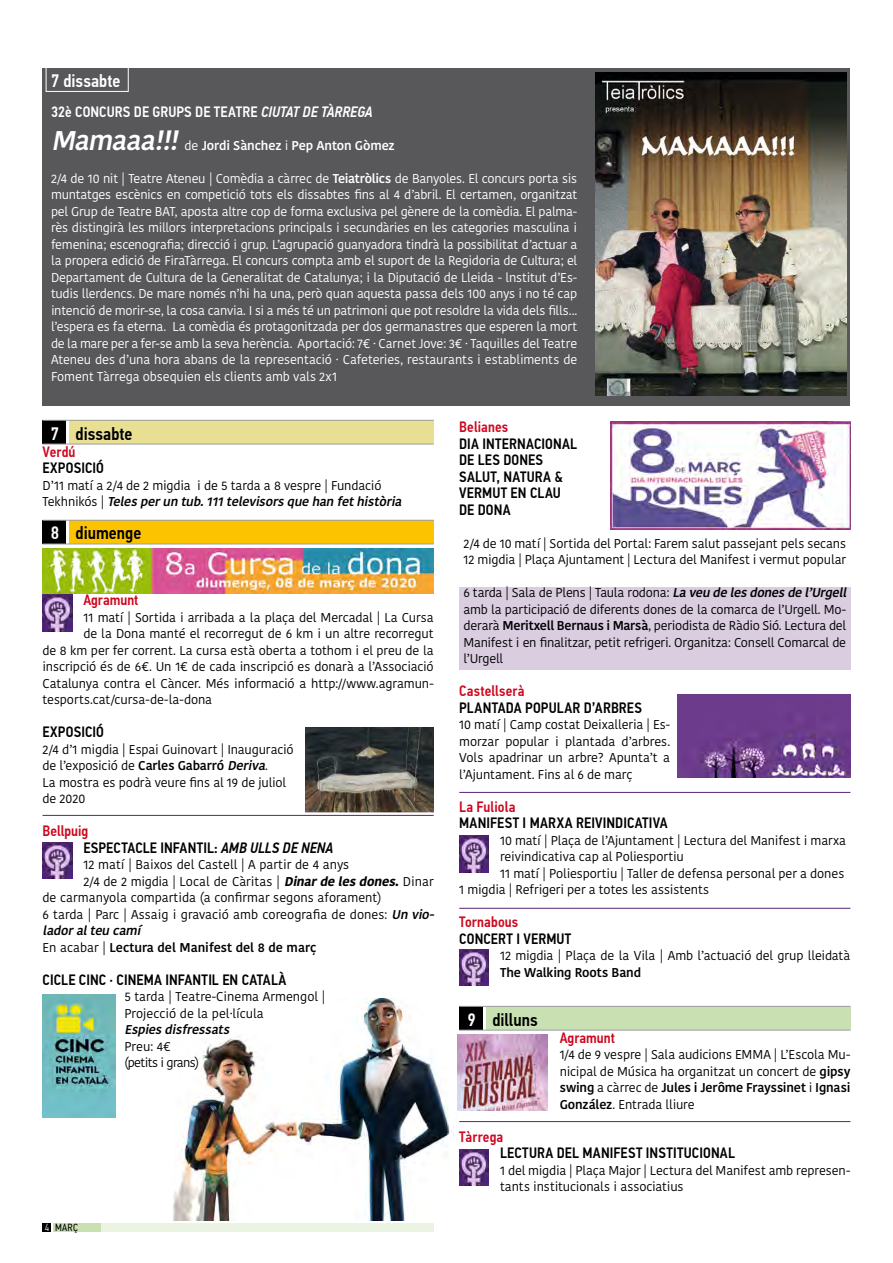
<style>
.page{position:relative;width:893px;height:1263px;background:#fff}
.page>*{position:absolute;margin:0;border:0;box-sizing:border-box;transform-origin:0 0}
.t1{font:500 18px "PF Din Text Cond Pro";color:#000}
.t2{font:500 18px "PF Din Text Cond Pro";letter-spacing:.005em;color:#fff}
.t3{font:500 15px/16.5px "PF Din Text Cond Pro";letter-spacing:.01em;color:#000}
.t4{font:500 15px "PF Din Text Cond Pro";letter-spacing:.005em;color:#cd071e}
.t5{font:500 15px "PF Din Text Cond Pro";letter-spacing:.005em;color:#fff}
.t6{font:12.75px/16.5px "Kohinoor Devanagari";letter-spacing:-.01em;color:#000}
.t7{font:12.75px/16.5px "Kohinoor Devanagari";letter-spacing:-.01em;color:#fff;text-align:justify}
.t8{font:500 12.75px "Kohinoor Devanagari";color:#000}
.t9{font:500 12.75px "Kohinoor Devanagari";letter-spacing:-.01em;color:#fff}
.t10{font:italic 500 12.75px "Kohinoor Devanagari";color:#000}
.t11{font:12.75px/16.5px "Kohinoor Devanagari";letter-spacing:-.05em;color:#000}
.t12{font:10.35px "PF Din Text Cond Pro";color:#000}
.s1{font-style:italic}
.s2{font-style:italic;font-size:27px}
.s3{font-weight:400}
.s4{font-weight:500}
.s5{color:#fff}
.s6{font-weight:500;font-style:italic}
.s7{color:#cd071e}
.s8{font-weight:700;font-style:italic}
.s9{font-weight:700}
.s10{font-weight:300;color:#fff}
</style>
<div class="page">
<div style="left:43px;top:1223px;width:8px;height:9px;background:#000"></div>
<div style="left:84px;top:1223px;width:350px;height:8px;background:#ebf3e2"></div>
<div style="left:53px;top:1223px;width:48px;height:8px;background:#c9e0b3"></div>
<div style="left:459px;top:587px;width:391px;height:82px;background:#d9cddf"></div>
<div style="left:486px;top:1007px;width:364px;height:23px;background:#c9e0b3"></div>
<div style="left:459px;top:1007px;width:23px;height:23px;background:#000"></div>
<hr style="left:459px;top:1006px;width:391px;height:1px;background:#9c9e9f">
<hr style="left:459px;top:1030px;width:391px;height:1px;background:#9c9e9f">
<img style="left:173px;top:998px;width:285px;height:223px">
<div style="left:69px;top:520px;width:365px;height:24px;background:#fcc400"></div>
<div style="left:43px;top:520px;width:23px;height:24px;background:#000"></div>
<hr style="left:43px;top:520px;width:391px;height:1px;background:#9c9e9f">
<hr style="left:43px;top:544px;width:391px;height:1px;background:#9c9e9f">
<div style="left:69px;top:421px;width:365px;height:23px;background:#e8df93"></div>
<div style="left:43px;top:421px;width:23px;height:23px;background:#000"></div>
<hr style="left:43px;top:420px;width:391px;height:1px;background:#9c9e9f">
<hr style="left:43px;top:444px;width:391px;height:1px;background:#9c9e9f">
<div style="left:43px;top:68px;width:807px;height:337px;background:#58585a"></div>
<img style="left:610px;top:422px;width:240px;height:107px">
<img style="left:595px;top:73px;width:251px;height:322px">
<img style="left:43px;top:549px;width:391px;height:44px">
<img style="left:305px;top:727px;width:129px;height:86px">
<img style="left:43px;top:595px;width:29px;height:36px">
<img style="left:43px;top:842px;width:29px;height:37px">
<img style="left:43px;top:994px;width:73px;height:123px">
<img style="left:459px;top:836px;width:30px;height:36px">
<img style="left:459px;top:949px;width:30px;height:37px">
<img style="left:458px;top:1035px;width:89px;height:75px">
<img style="left:459px;top:1149px;width:30px;height:37px">
<img style="left:677px;top:694px;width:173px;height:84px">
<div style="left:46px;top:63px;width:83px;height:29px;border:1px solid #fff"></div>
<hr style="left:43px;top:815px;width:391px;height:1px;background:#592476">
<hr style="left:459px;top:1121px;width:391px;height:1px;background:#592476">
<hr style="left:459px;top:908px;width:391px;height:1px;background:#592476">
<hr style="left:459px;top:792px;width:391px;height:1px;background:#592476">
<h1 class="t2" style="left:51px;top:70px;width:71px">7 dissabte</h1>
<p class="t5" style="left:51px;top:103px;width:323px">32è CONCURS DE GRUPS DE TEATRE <span class="s1">CIUTAT DE TÀRREGA</span></p>
<p class="t9" style="left:51px;top:138px;width:345px"><span class="s2">Mamaaa!!!</span><span class="s3">de</span> Jordi Sànchez <span class="s3">i</span> Pep Anton Gòmez</p>
<p class="t7" style="left:51px;top:170px;width:528px">2/4 de 10 nit | Teatre Ateneu | Comèdia a càrrec de <span class="s4">Teiatròlics</span> de Banyoles. El concurs porta sis muntatges escènics en competició tots els dissabtes fins al 4 d’abril. El certamen, organitzat pel Grup de Teatre BAT, aposta altre cop de forma exclusiva pel gènere de la comèdia. El palma&shy;rès distingirà les millors interpretacions principals i secundàries en les categories masculina i femenina; escenografia; direcció i grup. L’agrupació guanyadora tindrà la possibilitat d’actuar a la propera edició de FiraTàrrega. El concurs compta amb el suport de la Regidoria de Cultura; el Departament de Cultura de la Generalitat de Catalunya; i la Diputació de Lleida - lnstitut d’Es&shy;tudis llerdencs. De mare només n’hi ha una, però quan aquesta passa dels 100 anys i no té cap intenció de morir-se, la cosa canvia. I si a més té un patrimoni que pot resoldre la vida dels fills... l’espera es fa eterna. La comèdia és protagonitzada per dos germanastres que esperen la mort de la mare per a fer-se amb la seva herència. Aportació: 7€ · Carnet Jove: 3€ · Taquilles del Teatre Ateneu des d’una hora abans de la representació · Cafeteries, restaurants i establiments de Foment Tàrrega obsequien els clients amb vals 2x1</p>
<h1 class="t1" style="left:51px;top:423px;width:83px"><span class="s5">7</span> dissabte</h1>
<p class="t4" style="left:43px;top:442px;width:35px">Verdú</p>
<p class="t3" style="left:43px;top:460px;width:63px">EXPOSICIÓ</p>
<p class="t6" style="left:43px;top:477px;width:364px">D’11 matí a 2/4 de 2 migdia i de 5 tarda a 8 vespre | Fundació<br>Te k h n i k ó s | <span class="s6">Telesperun tub.111televisorsquehan fethistòria</span></p>
<h1 class="t1" style="left:51px;top:522px;width:92px"><span class="s5">8</span> diumenge</h1>
<p class="t4" style="left:83px;top:591px;width:57px">Agramunt</p>
<p class="t6" style="left:83px;top:609px;width:352px">11 matí | Sortida i arribada a la plaça del Mercadal | La Cursa</p>
<p class="t6" style="left:83px;top:625px;width:352px">de la Dona manté el recorregut de 6 km i un altre recorregut</p>
<p class="t6" style="left:43px;top:642px;width:393px">de 8 km per fer corrent. La cursa està oberta a tothom i el preu de la</p>
<p class="t6" style="left:43px;top:658px;width:393px">inscripció és de 6€. Un 1€ de cada inscripció es donarà a l’Associació</p>
<p class="t6" style="left:43px;top:675px;width:393px">Catalunya contra el Càncer. Més informació a http://www.agramun-</p>
<p class="t6" style="left:43px;top:691px;width:171px">tesports.cat/cursa-de-la-dona</p>
<p class="t3" style="left:43px;top:724px;width:63px">EXPOSICIÓ</p>
<p class="t6" style="left:43px;top:741px;width:253px">2/4 d’1 migdia | Espai Guinovart | Inauguració de l’exposició de <span class="s4">Carles Gabarró</span> <span class="s6">Deriva</span>.<br>La mostra es podrà veure fins al 19 de juliol de 2020</p>
<p class="t3" style="left:83px;top:823px;width:251px;text-indent:-41px"><span class="s7">Bellpuig<br></span>ESPECTACLE INFANTIL: <span class="s1">AMB ULLS DE NENA</span></p>
<p class="t6" style="left:83px;top:856px;width:267px">12 matí | Baixos del Castell | A partir de 4 anys</p>
<p class="t6" style="left:83px;top:873px;width:352px">2/4 de 2 migdia | Local de Càritas | <span class="s8">Dinardelesdones</span><span class="s9">.</span> Dinar</p>
<p class="t6" style="left:43px;top:889px;width:340px">de carmanyola compartida (a confirmar segons aforament)</p>
<p class="t6" style="left:43px;top:906px;width:396px">6 tarda | Parc | Assaig i gravació amb coreografia de dones: <span class="s6">Un vio-</span></p>
<p class="t10" style="left:43px;top:923px;width:100px">ladoralteu camí</p>
<p class="t8" style="left:43px;top:940px;width:275px"><span class="s3">En acabar |</span> Lectura del Manifest del 8 de març</p>
<p class="t3" style="left:43px;top:971px;width:245px">CICLE CINC · CINEMA INFANTIL EN CATALÀ</p>
<p class="t6" style="left:124px;top:988px;width:202px">5 tarda | Teatre-Cinema Armengol |<br>Projecció de la pel·lícula</p>
<p class="t10" style="left:124px;top:1022px;width:110px">Espiesdisfressats</p>
<p class="t11" style="left:124px;top:1038px;width:76px">Preu: 4€ (petits i grans)</p>
<p class="t12" style="left:45px;top:1221px;width:34px"><span class="s10">4</span> MARÇ</p>
<p class="t4" style="left:459px;top:418px;width:51px">Belianes</p>
<p class="t3" style="left:459px;top:435px;width:119px">DIA INTERNACIONAL<br>DE LES DONES<br>SALUT, NATURA &amp;<br>VERMUT EN CLAU<br>DE DONA</p>
<p class="t6" style="left:463px;top:535px;width:384px">2/4 de 10 matí | Sortida del Portal: Farem salut passejant pels secans<br>12 migdia | Plaça Ajuntament | Lectura del Manifest i vermut popular</p>
<p class="t6" style="left:463px;top:585px;width:388px">6 tarda | Sala de Plens | Taula rodona: <span class="s6">Laveudelesdonesdel’Urgell </span>amb la participació de diferents dones de la comarca de l’Urgell. Mo&shy;derarà <span class="s4">Meritxell Bernaus i Marsà</span>, periodista de Ràdio Sió. Lectura del Manifest i en finalitzar, petit refrigeri. Organitza: Consell Comarcal de l’Urgell</p>
<p class="t4" style="left:459px;top:682px;width:67px">Castellserà</p>
<p class="t3" style="left:459px;top:699px;width:184px">PLANTADA POPULAR D’ARBRES</p>
<p class="t6" style="left:459px;top:717px;width:212px;text-align:justify">10 matí | Camp costat Deixalleria | Es&shy;morzar popular i plantada d’arbres.<br>Vols apadrinar un arbre? Apunta’t a l’Ajuntament. Fins al 6 de març</p>
<p class="t4" style="left:459px;top:798px;width:58px">La Fuliola</p>
<p class="t3" style="left:459px;top:815px;width:210px">MANIFEST I MARXA REIVINDICATIVA</p>
<p class="t6" style="left:500px;top:832px;width:348px">10 matí | Plaça de l’Ajuntament | Lectura del Manifest i marxa</p>
<p class="t6" style="left:500px;top:849px;width:185px">reivindicativa cap al Poliesportiu</p>
<p class="t6" style="left:500px;top:865px;width:346px">11 matí | Poliesportiu | Taller de defensa personal per a dones</p>
<p class="t6" style="left:459px;top:882px;width:252px">1 migdia | Refrigeri per a totes les assistents</p>
<p class="t4" style="left:459px;top:913px;width:61px">Tornabous</p>
<p class="t3" style="left:459px;top:930px;width:114px">CONCERT I VERMUT</p>
<p class="t6" style="left:500px;top:948px;width:352px">12 migdia | Plaça de la Vila | Amb l’actuació del grup lleidatà</p>
<p class="t8" style="left:500px;top:965px;width:143px">The Walking Roots Band</p>
<h1 class="t1" style="left:467px;top:1009px;width:72px"><span class="s5">9</span> dilluns</h1>
<p class="t4" style="left:560px;top:1029px;width:57px">Agramunt</p>
<p class="t6" style="left:560px;top:1047px;width:292px;text-align:justify">1/4 de 9 vespre | Sala audicions EMMA | L’Escola Mu&shy;nicipal de Música ha organitzat un concert de <span class="s4">gipsy swing</span> a càrrec de <span class="s4">Jules i Jerôme Frayssinet</span> i <span class="s4">Ignasi González</span>. Entrada lliure</p>
<p class="t4" style="left:459px;top:1128px;width:46px">Tàrrega</p>
<p class="t3" style="left:500px;top:1145px;width:236px">LECTURA DEL MANIFEST INSTITUCIONAL</p>
<p class="t6" style="left:500px;top:1162px;width:352px">1 del migdia | Plaça Major | Lectura del Manifest amb represen&shy;tants institucionals i associatius</p>
</div>
